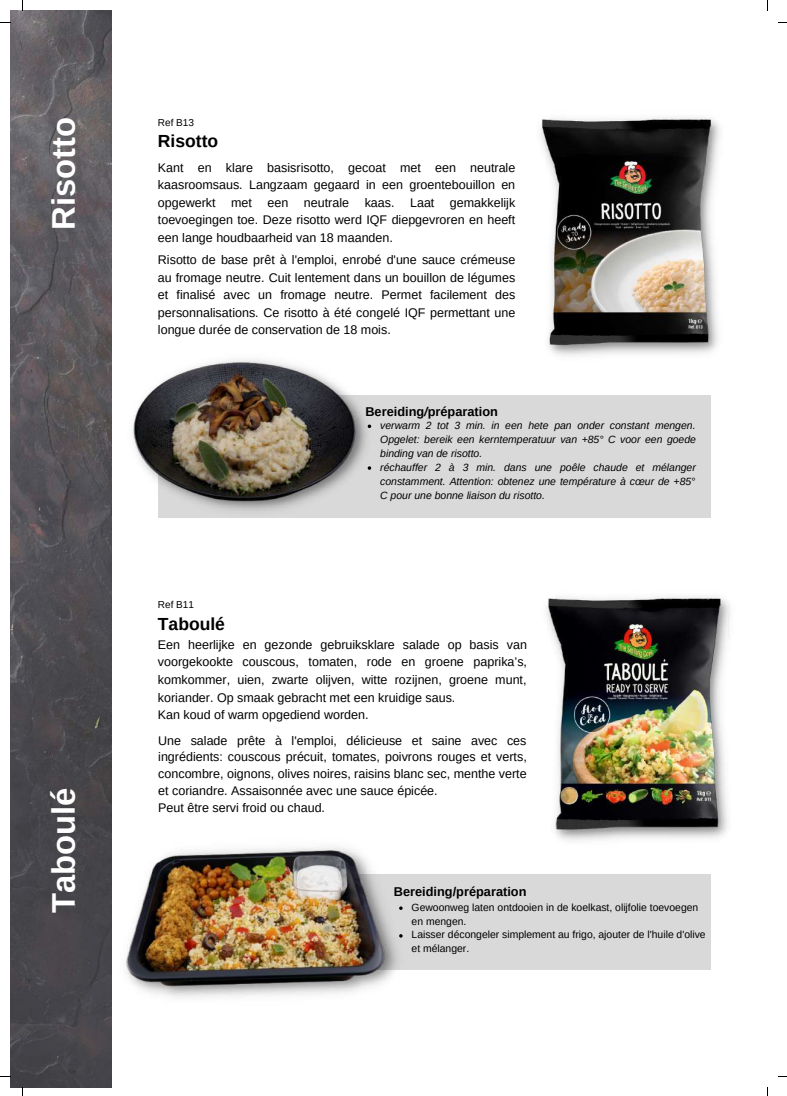
<style>
.page{position:relative;width:787px;height:1096px;background:#fff}
.page>*{position:absolute;margin:0;border:0;box-sizing:border-box;transform-origin:0 0}
.t1{font:700 32.75px "Arimo";color:#fff}
.t2{font:700 17.5px "Arimo";color:#000}
.t3{font:700 12.75px "Arimo";color:#000}
.t4{font:12.5px/17.5px "Arimo";color:#000}
.t5{font:italic 10.5px/13.9px "Arimo";color:#000}
.t6{font:10.38px/13.9px "Arimo";color:#000}
.t7{font:10px "Arimo";color:#000}
.s1{font-style:italic}
</style>
<div class="page">
<img style="left:540px;top:117px;width:180px;height:239px">
<div style="left:158px;top:394px;width:553px;height:123px;background:#d9d9d9"></div>
<div style="left:158px;top:873px;width:553px;height:96px;background:#d9d9d9"></div>
<img style="left:125px;top:846px;width:279px;height:151px">
<img style="left:132px;top:359px;width:241px;height:159px">
<img style="left:10px;top:10px;width:101px;height:1076px">
<img style="left:546px;top:596px;width:185px;height:245px">
<svg style="left:399px;top:906px;width:4px;height:3px"></svg>
<svg style="left:399px;top:934px;width:4px;height:3px"></svg>
<svg style="left:368px;top:424px;width:3px;height:4px"></svg>
<svg style="left:368px;top:466px;width:3px;height:4px"></svg>
<h1 class="t1" style="left:45px;top:230px;width:114px;rotate:-90deg">Risotto</h1>
<h1 class="t1" style="left:45px;top:913px;width:127px;rotate:-90deg">Taboulé</h1>
<p class="t7" style="left:158px;top:117px;width:38px">Ref B13</p>
<h2 class="t2" style="left:158px;top:131px;width:62px">Risotto</h2>
<p class="t4" style="left:158px;top:159px;width:359px;text-align:justify">Kant en klare basisrisotto, gecoat met een neutrale kaasroomsaus. Langzaam gegaard in een groentebouillon en opgewerkt met een neutrale kaas. Laat gemakkelijk toevoegingen toe. Deze risotto werd IQF diepgevroren en heeft een lange houdbaarheid van 18 maanden.</p>
<p class="t4" style="left:158px;top:251px;width:359px;text-align:justify">Risotto de base prêt à l'emploi, enrobé d'une sauce crémeuse au fromage neutre. Cuit lentement dans un bouillon de légumes et finalisé avec un fromage neutre. Permet facilement des personnalisations. Ce risotto à été congelé IQF permettant une longue durée de conservation de 18 mois.</p>
<p class="t3" style="left:365px;top:405px;width:134px">Bereiding<span class="s1">/</span>préparation</p>
<p class="t5" style="left:380px;top:418px;width:317px">verwarm 2 tot 3 min. in een hete pan onder constant mengen.<br>Opgelet: bereik een kerntemperatuur van +85° C voor een goede binding van de risotto.<br>réchauffer 2 à 3 min. dans une poêle chaude et mélanger constamment. Attention: obtenez une température à cœur de +85° C pour une bonne liaison du risotto.</p>
<p class="t7" style="left:158px;top:599px;width:38px">Ref B11</p>
<h2 class="t2" style="left:158px;top:614px;width:69px">Taboulé</h2>
<p class="t4" style="left:158px;top:635px;width:371px">Een heerlijke en gezonde gebruiksklare salade op basis van voorgekookte couscous, tomaten, rode en groene paprika’s, komkommer, uien, zwarte olijven, witte rozijnen, groene munt, koriander. Op smaak gebracht met een kruidige saus.<br>Kan koud of warm opgediend worden.</p>
<p class="t4" style="left:158px;top:731px;width:370px;line-height:16.9px">Une salade prête à l'emploi, délicieuse et saine avec ces ingrédients: couscous précuit, tomates, poivrons rouges et verts, concombre, oignons, olives noires, raisins blanc sec, menthe verte et coriandre. Assaisonnée avec une sauce épicée.<br>Peut être servi froid ou chaud.</p>
<p class="t3" style="left:394px;top:884px;width:134px">Bereiding/préparation</p>
<p class="t6" style="left:412px;top:900px;width:296px">Gewoonweg laten ontdooien in de koelkast, olijfolie toevoegen en mengen.<br>Laisser décongeler simplement au frigo, ajouter de l'huile d'olive et mélanger.</p>
</div>
